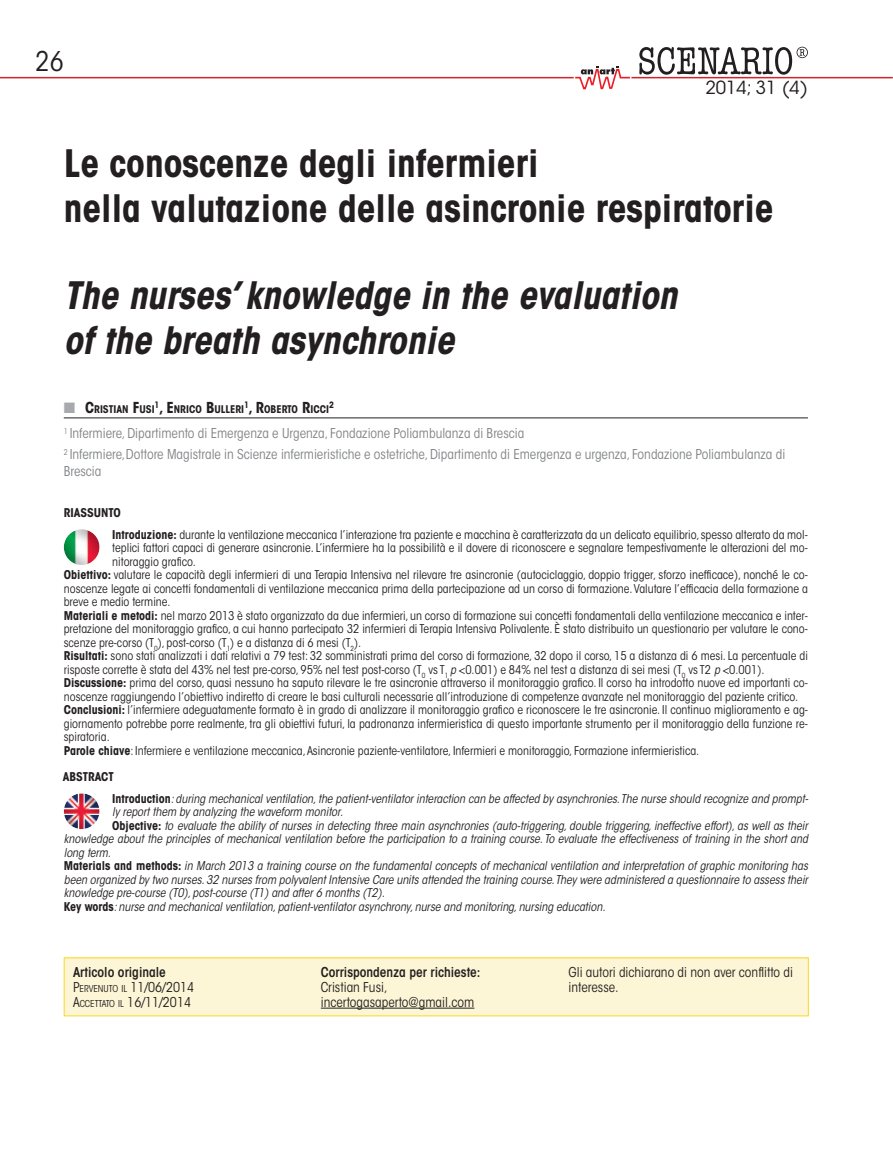
<style>
.page{position:relative;width:893px;height:1149px;background:#fff}
.page>*{position:absolute;margin:0;border:0;box-sizing:border-box;transform-origin:0 0}
.t1{font:700 condensed 37.5px/45px "ITC Avant Garde Std";color:#231f20}
.t2{font:italic 700 condensed 37.5px/45px "ITC Avant Garde Std";color:#231f20}
.t3{font:condensed 27px "ITC Avant Garde Std";color:#231f20}
.t4{font:18px "ITC Avant Garde Std";color:#231f20}
.t5{font:condensed 13.5px/20.7px "ITC Avant Garde Std";color:#808285}
.t6{font:condensed 13.5px/15px "ITC Avant Garde Std";color:#231f20}
.t7{font:600 condensed 13.5px "ITC Avant Garde Std";color:#231f20}
.t8{font:condensed 12px/22px "ITC Avant Garde Std";color:#231f20}
.t9{font:italic condensed 12px/22px "ITC Avant Garde Std";color:#231f20}
.t10{font:700 condensed 10.5px "ITC Avant Garde Std";color:#231f20}
.t11{font:condensed 9.45px/15px "ITC Avant Garde Std";color:#231f20}
.t12{font:700 condensed 8.7px "ITC Avant Garde Std";color:#231f20}
.s1{color:#a8a9ad}
.s2{font-size:15px}
.s3{font-weight:700}
.s4{font-style:italic}
.s5{font-weight:700;font-style:normal}
.s6{font-size:13.5px}
.s7{font-size:9.45px}
.s8{font-style:inherit}
</style>
<div class="page">
<svg style="left:639px;top:47px;width:169px;height:28px"></svg>
<hr style="left:0;top:77px;width:893px;height:1px;background:#d1232a">
<svg style="left:577px;top:66px;width:51px;height:24px"></svg>
<hr style="left:64px;top:417px;width:744px;height:1px;background:#231f20">
<div style="left:62px;top:528px;width:39px;height:39px;background:#231f20;opacity:.5"></div>
<div style="left:62px;top:792px;width:39px;height:39px;background:#231f20;opacity:.5"></div>
<div style="left:64px;top:957px;width:744px;height:58px;background:#fdf6d6"></div>
<hr style="left:321px;top:1007px;width:153px;height:1px;background:#231f20">
<h2 class="t3" style="left:36px;top:45px;width:30px">26</h2>
<h3 class="t4" style="left:705px;top:76px;width:104px">2014; 31 (4)</h3>
<h1 class="t1" style="left:64px;top:140px;width:711px">Le conoscenze degli infermieri<br>nella valutazione delle asincronie respiratorie</h1>
<h1 class="t2" style="left:64px;top:273px;width:615px">The nurses’ knowledge in the evaluation of the breath asynchronie</h1>
<p class="t10" style="left:64px;top:403px;width:267px"><span class="s1">■</span> <span class="s2">C</span>RISTIAN <span class="s2">F</span>USI<sup>1</sup><span class="s2">, E</span> NRICO <span class="s2">B</span>ULLERI<sup>1</sup><span class="s2">, R</span>OBERTO <span class="s2">R</span>ICCI</p>
<p class="t12" style="left:329px;top:399px;width:6px">2</p>
<p class="t5" style="left:64px;top:423px;width:723px"><sup>1</sup> Infermiere, Dipartimento di Emergenza e Urgenza, Fondazione Poliambulanza di Brescia<br><sup>2</sup> Infermiere,Dottore Magistrale in Scienze infermieristiche e ostetriche, Dipartimento di Emergenza e urgenza, Fondazione Poliambulanza di</p>
<p class="t5" style="left:64px;top:460px;width:39px">Brescia</p>
<p class="t8" style="left:112px;top:501px;width:697px;text-indent:-49px"><span class="s3">RIASSUNTO<br>Introduzione:</span> durante la ventilazione meccanica l’interazione tra paziente e macchina è caratterizzata da un delicato equilibrio, spesso alterato da mol-</p>
<p class="t8" style="left:112px;top:536px;width:697px">teplici fattori capaci di generare asincronie. L’infermiere ha la possibilità e il dovere di riconoscere e segnalare tempestivamente le alterazioni del mo-</p>
<p class="t8" style="left:112px;top:550px;width:85px">nitoraggio grafico.</p>
<p class="t8" style="left:64px;top:563px;width:746px"><span class="s3">Obiettivo:</span> valutare le capacità degli infermieri di una Terapia Intensiva nel rilevare tre asincronie (autociclaggio, doppio trigger, sforzo inefficace), nonché le co-</p>
<p class="t8" style="left:64px;top:577px;width:746px">noscenze legate ai concetti fondamentali di ventilazione meccanica prima della partecipazione ad un corso di formazione. Valutare l’efficacia della formazione a</p>
<p class="t8" style="left:64px;top:590px;width:108px">breve e medio termine.</p>
<p class="t8" style="left:64px;top:604px;width:746px"><span class="s3">Materiali e metodi:</span> nel marzo 2013 è stato organizzato da due infermieri, un corso di formazione sui concetti fondamentali della ventilazione meccanica e inter-</p>
<p class="t8" style="left:64px;top:617px;width:746px">pretazione del monitoraggio grafico, a cui hanno partecipato 32 infermieri di Terapia Intensiva Polivalente. È stato distribuito un questionario per valutare le cono-</p>
<p class="t8" style="left:64px;top:631px;width:299px">scenze pre-corso (T<sub>0</sub>), post-corso (T<sub>1</sub>) e a distanza di 6 mesi (T<sub>2</sub>).</p>
<p class="t8" style="left:64px;top:644px;width:746px"><span class="s3">Risultati:</span> sono stati analizzati i dati relativi a 79 test: 32 somministrati prima del corso di formazione, 32 dopo il corso, 15 a distanza di 6 mesi. La percentuale di</p>
<p class="t8" style="left:64px;top:658px;width:702px">risposte corrette è stata del 43% nel test pre-corso, 95% nel test post-corso (T<sub>0</sub> vs T<sub>1</sub> <span class="s4">p</span> &lt;0.001) e 84% nel test a distanza di sei mesi (T<sub>0</sub> vs T2 <span class="s4">p</span> &lt;0.001).</p>
<p class="t8" style="left:64px;top:671px;width:746px"><span class="s3">Discussione:</span> prima del corso, quasi nessuno ha saputo rilevare le tre asincronie attraverso il monitoraggio grafico. Il corso ha introdotto nuove ed importanti co-</p>
<p class="t8" style="left:64px;top:685px;width:736px">noscenze raggiungendo l’obiettivo indiretto di creare le basi culturali necessarie all’introduzione di competenze avanzate nel monitoraggio del paziente critico.</p>
<p class="t8" style="left:64px;top:698px;width:746px"><span class="s3">Conclusioni:</span> l’infermiere adeguatamente formato è in grado di analizzare il monitoraggio grafico e riconoscere le tre asincronie. Il continuo miglioramento e ag-</p>
<p class="t8" style="left:64px;top:712px;width:746px">giornamento potrebbe porre realmente, tra gli obiettivi futuri, la padronanza infermieristica di questo importante strumento per il monitoraggio della funzione re-</p>
<p class="t8" style="left:64px;top:725px;width:47px">spiratoria.</p>
<p class="t8" style="left:64px;top:739px;width:637px"><span class="s3">Parole chiave</span>: Infermiere e ventilazione meccanica, Asincronie paziente-ventilatore, Infermieri e monitoraggio, Formazione infermieristica.</p>
<p class="t9" style="left:112px;top:765px;width:697px;text-indent:-49px"><span class="s5">ABSTRACT<br>Introduction</span>: during mechanical ventilation, the patient-ventilator interaction can be affected by asynchronies. The nurse should recognize and prompt-</p>
<p class="t9" style="left:112px;top:800px;width:232px">ly report them by analyzing the waveform monitor.</p>
<p class="t9" style="left:112px;top:814px;width:697px"><span class="s5">Objective:</span> to evaluate the ability of nurses in detecting three main asynchronies (auto-triggering, double triggering, ineffective effort), as well as their</p>
<p class="t9" style="left:64px;top:827px;width:746px">knowledge about the principles of mechanical ventilation before the participation to a training course. To evaluate the effectiveness of training in the short and</p>
<p class="t9" style="left:64px;top:841px;width:49px">long term.</p>
<p class="t9" style="left:64px;top:854px;width:746px"><span class="s5">Materials and methods:</span> in March 2013 a training course on the fundamental concepts of mechanical ventilation and interpretation of graphic monitoring has</p>
<p class="t9" style="left:64px;top:868px;width:746px">been organized by two nurses. 32 nurses from polyvalent Intensive Care units attended the training course.They were administered a questionnaire to assess their</p>
<p class="t9" style="left:64px;top:881px;width:322px">knowledge pre-course (T0), post-course (T1) and after 6 months (T2).</p>
<p class="t9" style="left:64px;top:895px;width:543px"><span class="s5">Key words</span>: nurse and mechanical ventilation, patient-ventilator asynchrony, nurse and monitoring, nursing education.</p>
<p class="t7" style="left:73px;top:963px;width:94px">Articolo originale</p>
<p class="t11" style="left:73px;top:980px;width:123px"><span class="s6">P</span>ERVENUTO IL <span class="s6">11/06/2014<br></span><span class="s6">A</span>CCETTATO</p>
<p class="t6" style="left:118px;top:994px;width:74px"><span class="s7">IL</span> 16/11<span class="s8">/2014</span></p>
<p class="t7" style="left:321px;top:963px;width:161px">Corrispondenza per richieste:</p>
<p class="t6" style="left:321px;top:979px;width:155px">Cristian Fusi, incertogasaperto@gmail.com</p>
<p class="t6" style="left:569px;top:964px;width:226px">Gli autori dichiarano di non aver conflitto di interesse.</p>
</div>
